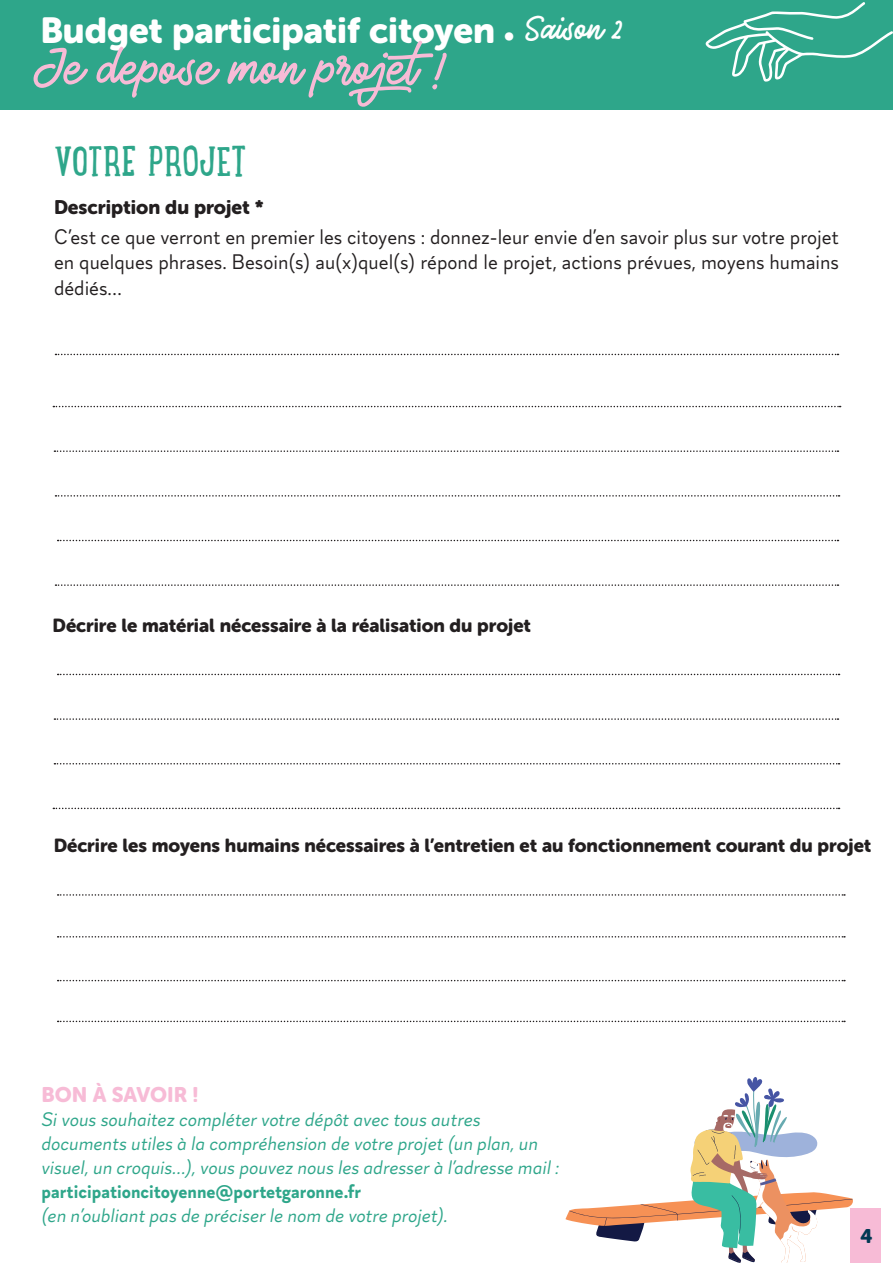
<style>
.page{position:relative;width:893px;height:1263px;background:#fff}
.page>*{position:absolute;margin:0;border:0;box-sizing:border-box;transform-origin:0 0}
.t1{font:66px "Auto Rich";color:#f7bbd6}
.t2{font:45px "Lunch Box Slab";color:#2ea68a}
.t3{font:36px "Museo Sans Rounded 900";color:#fff}
.t4{font:21px/25.5px "Magdelin";color:#231f20;text-align:justify}
.t5{font:21px "Museo Sans Rounded 900";color:#f7bbd6}
.t6{font:19.65px "Museo Sans Rounded 900";color:#013853}
.t7{font:italic 19.5px/24px "Magdelin";color:#2ea68a}
.t8{font:700 19.5px "Magdelin";color:#2ea68a}
.t9{font:19.5px "Museo Sans Rounded 900";color:#231f20}
.t10{font:18.75px "Museo Sans Rounded 900";color:#231f20}
.s1{font-size:22.5px}
.s2{font-family:"Auto Rich";font-size:45px}
</style>
<div class="page">
<div style="left:0;top:0;width:893px;height:110px;background:#2ea68a"></div>
<svg style="left:705px;top:2px;width:188px;height:80px"></svg>
<div style="left:850px;top:1209px;width:30px;height:54px;background:#f7bbd6"></div>
<svg style="left:55px;top:354px;width:783px;height:1px"></svg>
<svg style="left:53px;top:406px;width:788px;height:1px"></svg>
<svg style="left:54px;top:450px;width:784px;height:2px"></svg>
<svg style="left:56px;top:495px;width:783px;height:2px"></svg>
<svg style="left:58px;top:540px;width:780px;height:1px"></svg>
<svg style="left:55px;top:584px;width:783px;height:2px"></svg>
<svg style="left:58px;top:674px;width:781px;height:1px"></svg>
<svg style="left:54px;top:718px;width:784px;height:2px"></svg>
<svg style="left:54px;top:763px;width:785px;height:1px"></svg>
<svg style="left:53px;top:808px;width:786px;height:1px"></svg>
<svg style="left:58px;top:894px;width:787px;height:2px"></svg>
<svg style="left:58px;top:936px;width:787px;height:1px"></svg>
<svg style="left:58px;top:980px;width:787px;height:1px"></svg>
<svg style="left:58px;top:1021px;width:787px;height:1px"></svg>
<svg style="left:565px;top:1077px;width:288px;height:186px"></svg>
<h3 class="t3" style="left:40px;top:10px;width:582px">Budget participatif citoyen <span class="s1">•</span> <span class="s2">Saison 2</span></h3>
<h1 class="t1" style="left:34px;top:41px;width:419px">Je depose mon projet!</h1>
<h2 class="t2" style="left:54px;top:131px;width:194px">VOTRE PROJET</h2>
<p class="t9" style="left:54px;top:196px;width:211px">Description du projet *</p>
<p class="t4" style="left:54px;top:225px;width:786px">C’est ce que verront en premier les citoyens : donnez-leur envie d’en savoir plus sur votre projet en quelques phrases. Besoin(s) au(x)quel(s) répond le projet, actions prévues, moyens humains dédiés…</p>
<p class="t10" style="left:53px;top:615px;width:480px">Décrire le matérial nécessaire à la réalisation du projet</p>
<p class="t10" style="left:54px;top:834px;width:819px">Décrire les moyens humains nécessaires à l’entretien et au fonctionnement courant du projet</p>
<p class="t5" style="left:41px;top:1083px;width:159px">BON À SAVOIR !</p>
<p class="t7" style="left:41px;top:1108px;width:519px">Si vous souhaitez compléter votre dépôt avec tous autres documents utiles à la compréhension de votre projet (un plan, un visuel, un croquis…), vous pouvez nous les adresser à l’adresse mail :</p>
<p class="t8" style="left:41px;top:1180px;width:321px">participationcitoyenne@portetgaronne.fr</p>
<p class="t7" style="left:41px;top:1204px;width:408px">(en n’oubliant pas de préciser le nom de votre projet).</p>
<p class="t6" style="left:860px;top:1225px;width:14px">4</p>
</div>
